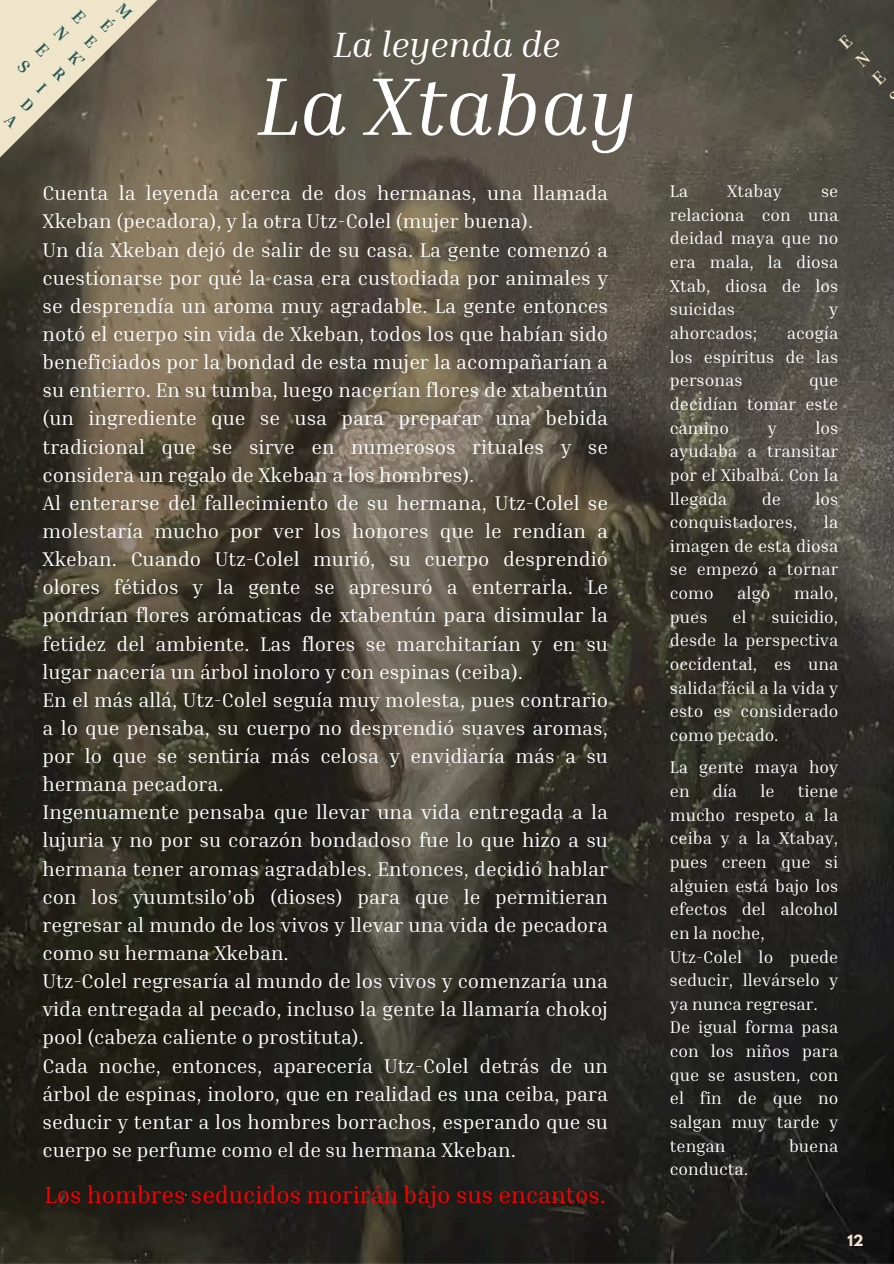
<style>
.page{position:relative;width:894px;height:1264px;background:#fff}
.page>*{position:absolute;margin:0;border:0;box-sizing:border-box;transform-origin:0 0}
.t1{font:italic 82.5px "Inria Serif";color:#fff}
.t2{font:italic 36px "Inria Serif";color:#fff}
.t3{font:24px "Inria Serif";color:#fa0000}
.t4{font:20.25px/28.2px "Inria Serif";color:#fff}
.t5{font:700 18px/24.8px "Inria Serif";color:#255957;text-align:justify}
.t6{font:17.25px/23.7px "Inria Serif";color:#fff;text-align:justify}
.t7{font:700 16.65px/22.5px "Inria Serif";color:#255957}
.t8{font:700 13.65px "League Spartan";color:#efe5ca}
</style>
<div class="page">
<img style="left:0;top:0;width:893px;height:1263px">
<svg style="left:0;top:0;width:196px;height:208px;background:#908772"></svg>
<div style="left:837px;top:34px;width:49px;height:52px;background:#48443c"></div>
<p class="t7" style="left:127px;top:-2px;width:17px;rotate:45deg">M<br>É<br>E<br>K’<br>R<br>I<br>D<br>A</p>
<p class="t5" style="left:84px;top:3px;width:14px;rotate:47deg">E N E S</p>
<h5 class="t2" style="left:333px;top:22px;width:228px">La leyenda de</h5>
<p class="t1" style="left:257px;top:54px;width:381px">La Xtabay</p>
<h5 class="t4" style="left:43px;top:178px;width:567px">Cuenta la leyenda acerca de dos hermanas, una llamada Xkeban (pecadora), y la otra Utz-Colel (mujer buena).<br>Un día Xkeban dejó de salir de su casa. La gente comenzó a cuestionarse por qué la casa era custodiada por animales y se desprendía un aroma muy agradable. La gente entonces notó el cuerpo sin vida de Xkeban, todos los que habían sido beneficiados por la bondad de esta mujer la acompañarían a su entierro. En su tumba, luego nacerían flores de xtabentún (un ingrediente que se usa para preparar una bebida tradicional que se sirve en numerosos rituales y se considera un regalo de Xkeban a los hombres).<br>Al enterarse del fallecimiento de su hermana, Utz-Colel se molestaría mucho por ver los honores que le rendían a Xkeban. Cuando Utz-Colel murió, su cuerpo desprendió olores fétidos y la gente se apresuró a enterrarla. Le pondrían flores arómaticas de xtabentún para disimular la fetidez del ambiente. Las flores se marchitarían y en su lugar nacería un árbol inoloro y con espinas (ceiba).<br>En el más allá, Utz-Colel seguía muy molesta, pues contrario a lo que pensaba, su cuerpo no desprendió suaves aromas, por lo que se sentiría más celosa y envidiaría más a su hermana pecadora.<br>Ingenuamente pensaba que llevar una vida entregada a la lujuria y no por su corazón bondadoso fue lo que hizo a su hermana tener aromas agradables. Entonces, decidió hablar con los yuumtsilo’ob (dioses) para que le permitieran regresar al mundo de los vivos y llevar una vida de pecadora como su hermana Xkeban.<br>Utz-Colel regresaría al mundo de los vivos y comenzaría una vida entregada al pecado, incluso la gente la llamaría chokoj pool (cabeza caliente o prostituta).<br>Cada noche, entonces, aparecería Utz-Colel detrás de un árbol de espinas, inoloro, que en realidad es una ceiba, para seducir y tentar a los hombres borrachos, esperando que su cuerpo se perfume como el de su hermana Xkeban.</h5>
<h2 class="t6" style="left:669px;top:179px;width:20px">La</h2>
<h2 class="t6" style="left:727px;top:179px;width:56px">Xtabay</h2>
<h2 class="t6" style="left:669px;top:179px;width:170px;text-indent:151px">se relaciona con una deidad maya que no era mala, la diosa Xtab, diosa de los suicidas</h2>
<h2 class="t6" style="left:829px;top:297px;width:11px">y</h2>
<h2 class="t6" style="left:669px;top:321px;width:170px;text-indent:117px">acogía los espíritus de las personas</h2>
<h2 class="t6" style="left:669px;top:321px;width:89px">ahorcados;</h2>
<h2 class="t6" style="left:669px;top:368px;width:170px;text-indent:139px">que decidían tomar este camino</h2>
<h2 class="t6" style="left:669px;top:415px;width:170px;text-indent:145px">los ayudaba a transitar por el Xibalbá. Con la llegada</h2>
<h2 class="t6" style="left:767px;top:415px;width:11px">y</h2>
<h2 class="t6" style="left:761px;top:486px;width:21px">de</h2>
<h2 class="t6" style="left:815px;top:486px;width:24px">los</h2>
<h2 class="t6" style="left:669px;top:510px;width:129px">conquistadores,</h2>
<h2 class="t6" style="left:669px;top:510px;width:170px;text-indent:154px">la imagen de esta diosa se empezó a tornar como</h2>
<h2 class="t6" style="left:737px;top:580px;width:35px">algo</h2>
<h2 class="t6" style="left:793px;top:580px;width:46px">malo,</h2>
<h2 class="t6" style="left:669px;top:604px;width:39px">pues</h2>
<h2 class="t6" style="left:732px;top:604px;width:16px">el</h2>
<h2 class="t6" style="left:669px;top:604px;width:170px;text-indent:102px">suicidio, desde la perspectiva occidental, es una salida fácil a la vida y esto es considerado como pecado.</h2>
<h1 class="t6" style="left:669px;top:755px;width:170px">La gente maya hoy en</h1>
<h1 class="t6" style="left:712px;top:778px;width:26px">día</h1>
<h1 class="t6" style="left:760px;top:778px;width:16px">le</h1>
<h1 class="t6" style="left:669px;top:778px;width:170px;text-indent:128px">tiene mucho respeto a la ceiba y a la Xtabay, pues creen que si alguien está bajo los efectos del alcohol en la noche,</h1>
<h4 class="t6" style="left:669px;top:944px;width:170px">Utz-Colel lo puede seducir, llevárselo y ya nunca regresar.</h4>
<h3 class="t6" style="left:669px;top:1015px;width:170px">De igual forma pasa con los niños para que se asusten, con el fin de que no salgan muy tarde y tengan</h3>
<h3 class="t6" style="left:788px;top:1133px;width:51px">buena</h3>
<h3 class="t6" style="left:669px;top:1156px;width:80px">conducta.</h3>
<h5 class="t3" style="left:44px;top:1179px;width:563px">Los hombres seducidos morirán bajo sus encantos.</h5>
<p class="t8" style="left:847px;top:1233px;width:17px">12</p>
</div>
